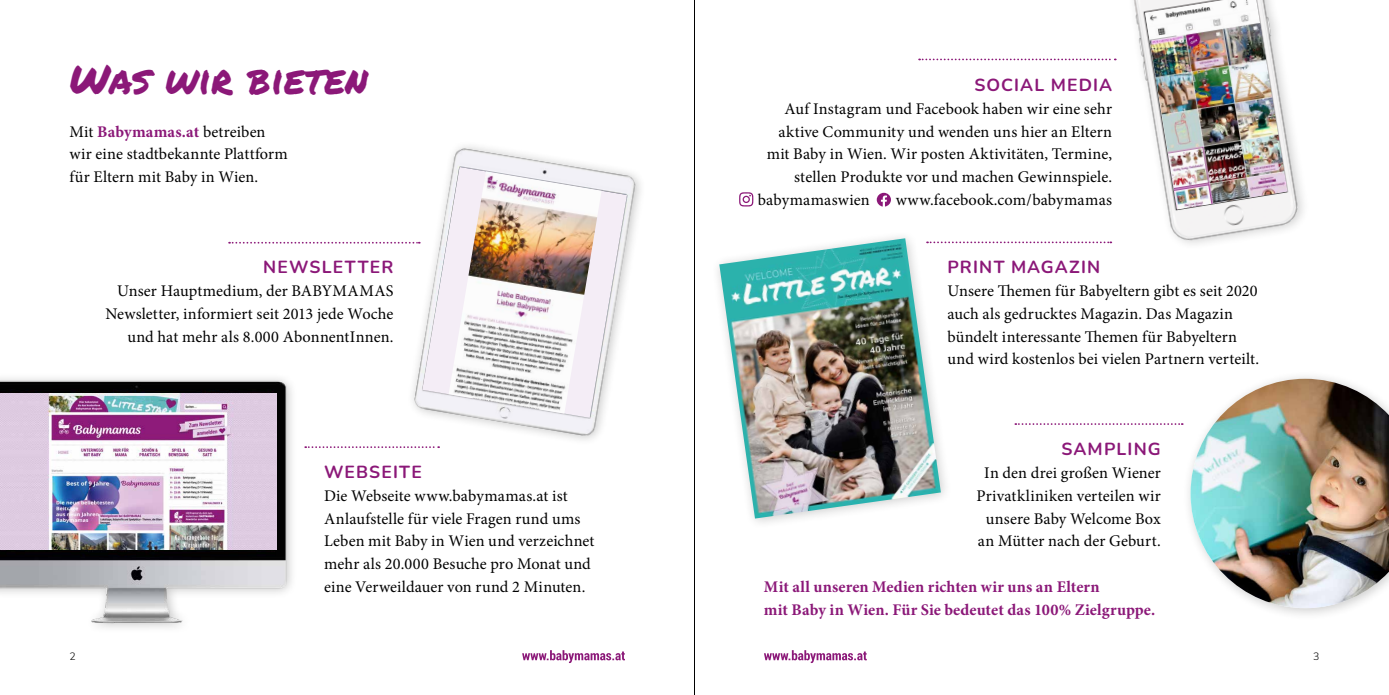
<style>
.page{position:relative;width:1389px;height:695px;background:#fff}
.page>*{position:absolute;margin:0;border:0;box-sizing:border-box;transform-origin:0 0}
.t1{font:40.25px "Permanent Marker";color:#8b1878}
.t2{font:700 17.5px "Nunito";letter-spacing:.065em;color:#8b1878}
.t3{font:16.28px/22.8px "Minion Pro";letter-spacing:.005em;color:#000}
.t4{font:700 16.28px/22.8px "Minion Pro";letter-spacing:.005em;color:#8b1878}
.t5{font:300 10.5px "Nunito";color:#000}
.s1{font-weight:700;color:#8b1878}
</style>
<div class="page">
<hr style="left:694px;top:0;width:1px;height:694px;background:#000">
<svg style="left:764px;top:650px;width:103px;height:13px"></svg>
<svg style="left:522px;top:650px;width:103px;height:13px"></svg>
<img style="left:0;top:378px;width:292px;height:250px">
<img style="left:0;top:393px;width:277px;height:156px">
<img style="left:719px;top:238px;width:222px;height:280px">
<img style="left:398px;top:146px;width:243px;height:302px">
<svg style="left:422px;top:167px;width:205px;height:251px;fill:#f4f0f6"></svg>
<img style="left:449px;top:171px;width:153px;height:242px">
<div style="left:1182px;top:370px;width:207px;height:250px;background:#000;opacity:.2"></div>
<img style="left:1191px;top:378px;width:198px;height:230px">
<img style="left:1114px;top:0;width:189px;height:244px">
<img style="left:1145px;top:0;width:143px;height:209px">
<svg style="left:229px;top:242px;width:191px;height:1px"></svg>
<svg style="left:305px;top:446px;width:134px;height:2px"></svg>
<svg style="left:919px;top:59px;width:197px;height:1px"></svg>
<svg style="left:927px;top:241px;width:184px;height:2px"></svg>
<svg style="left:1015px;top:423px;width:168px;height:2px"></svg>
<svg style="left:739px;top:192px;width:14px;height:14px"></svg>
<svg style="left:877px;top:193px;width:14px;height:13px"></svg>
<h1 class="t1" style="left:69px;top:49px;width:300px">Was wir bieten</h1>
<p class="t3" style="left:69px;top:120px;width:220px">Mit <span class="s1">Babymamas.at</span> betreiben wir eine stadtbekannte Plattform für Eltern mit Baby in Wien.</p>
<p class="t2" style="left:263px;top:255px;width:132px">NEWSLETTER</p>
<p class="t3" style="left:105px;top:279px;width:290px;text-align:right">Unser Hauptmedium, der BABYMAMAS<br>Newsletter, informiert seit 2013 jede Woche und hat mehr als 8.000 AbonnentInnen.</p>
<p class="t2" style="left:324px;top:459px;width:99px">WEBSEITE</p>
<p class="t3" style="left:324px;top:484px;width:272px">Die Webseite www.babymamas.at ist Anlaufstelle für viele Fragen rund ums Leben mit Baby in Wien und verzeichnet mehr als 20.000 Besuche pro Monat und eine Verweildauer von rund 2 Minuten.</p>
<p class="t2" style="left:974px;top:73px;width:139px">SOCIAL MEDIA</p>
<p class="t3" style="left:784px;top:97px;width:329px">Auf Instagram und Facebook haben wir eine sehr</p>
<p class="t3" style="left:778px;top:120px;width:335px">aktive Community und wenden uns hier an Eltern</p>
<p class="t3" style="left:767px;top:143px;width:347px">mit Baby in Wien. Wir posten Aktivitäten, Termine,</p>
<p class="t3" style="left:794px;top:166px;width:319px">stellen Produkte vor und machen Gewinnspiele.</p>
<p class="t3" style="left:758px;top:188px;width:113px">babymamaswien</p>
<p class="t3" style="left:896px;top:188px;width:218px">www.facebook.com/babymamas</p>
<p class="t2" style="left:947px;top:255px;width:154px">PRINT MAGAZIN</p>
<p class="t3" style="left:947px;top:279px;width:313px">Unsere Themen für Babyeltern gibt es seit 2020 auch als gedrucktes Magazin. Das Magazin bündelt interessante Themen für Babyeltern und wird kostenlos bei vielen Partnern verteilt.</p>
<p class="t2" style="left:1061px;top:437px;width:101px">SAMPLING</p>
<p class="t3" style="left:977px;top:461px;width:186px;text-align:center">In den drei großen Wiener<br>Privatkliniken verteilen wir unsere Baby Welcome Box an Mütter nach der Geburt.</p>
<p class="t4" style="left:764px;top:575px;width:393px">Mit all unseren Medien richten wir uns an Eltern<br>mit Baby in Wien. Für Sie bedeutet das 100% Zielgruppe.</p>
<p class="t5" style="left:69px;top:649px;width:8px">2</p>
<p class="t5" style="left:1313px;top:649px;width:8px">3</p>
</div>
